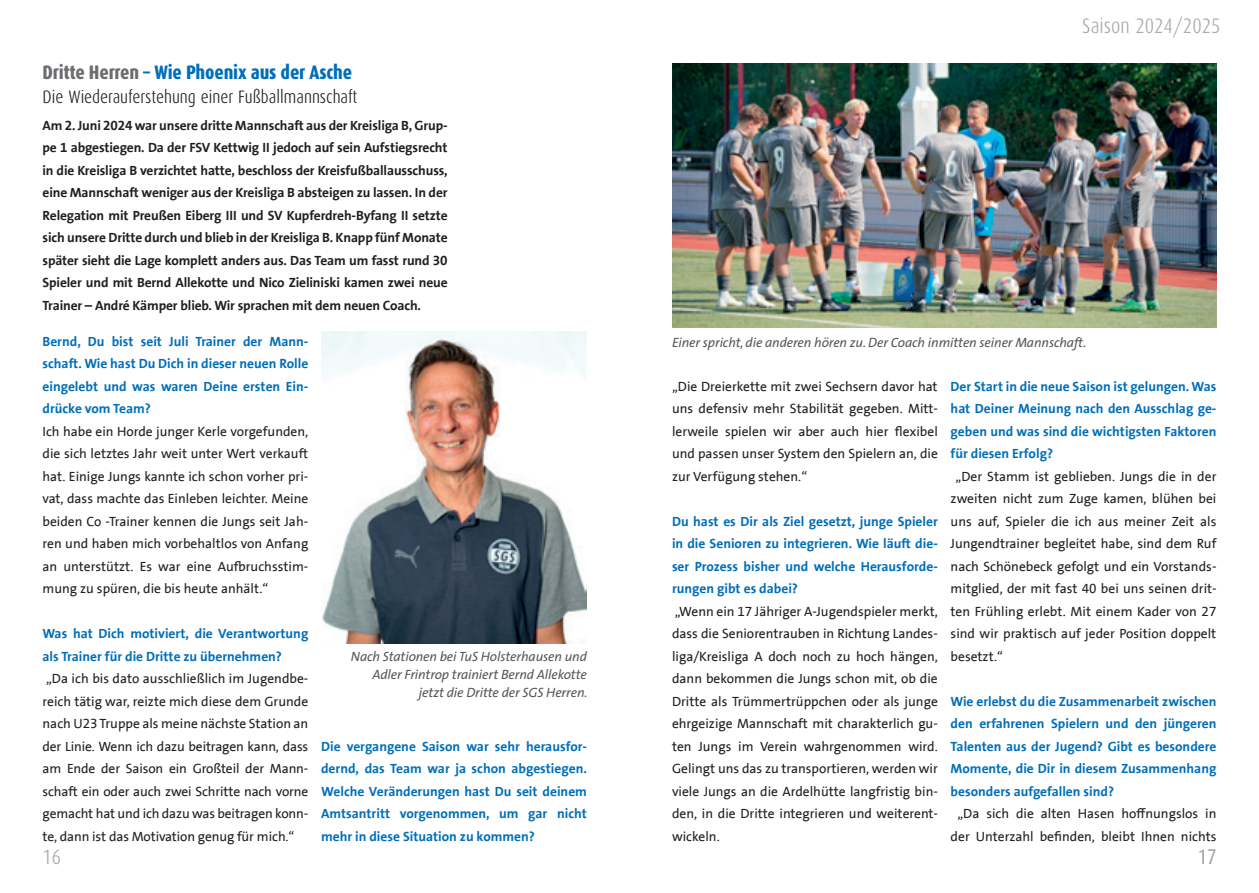
<style>
.page{position:relative;width:1259px;height:893px;background:#fff}
.page>*{position:absolute;margin:0;border:0;box-sizing:border-box;transform-origin:0 0}
.t1{font:300 21px "Dax Condensed";color:#a8a9ad}
.t2{font:800 19.5px "Dax Condensed";letter-spacing:-.01em;color:#006fba}
.t3{font:300 18px "Dax Condensed";color:#231f20}
.t4{font:13.5px/22.5px "The Sans Office";color:#231f20;text-align:justify}
.t5{font:700 13.5px/22.5px "The Sans Office";color:#006fba;text-align:justify}
.t6{font:700 13.5px/22.5px "The Sans Office";letter-spacing:-.01em;color:#231f20;text-align:justify}
.t7{font:italic 13.5px/18px "The Sans";letter-spacing:-.01em;color:#57585a;text-align:right}
.s1{color:#6c6d70}
</style>
<div class="page">
<img style="left:672px;top:64px;width:544px;height:263px">
<img style="left:321px;top:332px;width:266px;height:312px">
<p class="t2" style="left:43px;top:61px;width:311px"><span class="s1">Dritte Herren</span> – Wie Phoenix aus der Asche</p>
<p class="t3" style="left:43px;top:87px;width:316px">Die Wiederauferstehung einer Fußballmannschaft</p>
<p class="t6" style="left:43px;top:114px;width:407px">Am 2. Juni 2024 war unsere dritte Mannschaft aus der Kreisliga B, Grup&shy;pe 1 abgestiegen. Da der FSV Kettwig II jedoch auf sein Aufstiegsrecht in die Kreisliga B verzichtet hatte, beschloss der Kreisfußballausschuss, eine Mannschaft weniger aus der Kreisliga B absteigen zu lassen. In der Relegation mit Preußen Eiberg III und SV Kupferdreh-Byfang II setzte sich unsere Dritte durch und blieb in der Kreisliga B. Knapp fünf Monate später sieht die Lage komplett anders aus. Das Team um fasst rund 30<br>Spieler und mit Bernd Allekotte und Nico Zieliniski kamen zwei neue Trainer – André Kämper blieb. Wir sprachen mit dem neuen Coach.</p>
<p class="t5" style="left:43px;top:330px;width:267px">Bernd, Du bist seit Juli Trainer der Mann&shy;schaft. Wie hast Du Dich in dieser neuen Rolle eingelebt und was waren Deine ersten Ein&shy;drücke vom Team?</p>
<p class="t4" style="left:43px;top:420px;width:267px">Ich habe ein Horde junger Kerle vorgefunden, die sich letztes Jahr weit unter Wert verkauft hat. Einige Jungs kannte ich schon vorher pri&shy;vat, dass machte das Einleben leichter. Meine beiden Co -Trainer kennen die Jungs seit Jah&shy;ren und haben mich vorbehaltlos von Anfang an unterstützt. Es war eine Aufbruchsstim&shy;mung zu spüren, die bis heute anhält.“</p>
<p class="t5" style="left:43px;top:623px;width:267px">Was hat Dich motiviert, die Verantwortung als Trainer für die Dritte zu übernehmen?</p>
<p class="t4" style="left:43px;top:668px;width:267px">„Da ich bis dato ausschließlich im Jugendbe&shy;reich tätig war, reizte mich diese dem Grunde nach U23 Truppe als meine nächste Station an der Linie. Wenn ich dazu beitragen kann, dass am Ende der Saison ein Großteil der Mann&shy;schaft ein oder auch zwei Schritte nach vorne gemacht hat und ich dazu was beitragen konn&shy;te, dann ist das Motivation genug für mich.“</p>
<p class="t7" style="left:351px;top:647px;width:238px">Nach Stationen bei TuS Holsterhausen und<br>Adler Frintrop trainiert Bernd Allekotte jetzt die Dritte der SGS Herren.</p>
<p class="t5" style="left:321px;top:735px;width:267px">Die vergangene Saison war sehr herausfor&shy;dernd, das Team war ja schon abgestiegen.<br>Welche Veränderungen hast Du seit deinem Amtsantritt vorgenommen, um gar nicht mehr in diese Situation zu kommen?</p>
<h1 class="t1" style="left:1082px;top:14px;width:140px">Saison 2024/2025</h1>
<p class="t7" style="left:672px;top:333px;width:416px">Einer spricht, die anderen hören zu. Der Coach inmitten seiner Mannschaft.</p>
<p class="t4" style="left:672px;top:375px;width:267px">„Die Dreierkette mit zwei Sechsern davor hat uns defensiv mehr Stabilität gegeben. Mitt&shy;lerweile spielen wir aber auch hier flexibel und passen unser System den Spielern an, die zur Verfügung stehen.“</p>
<p class="t5" style="left:672px;top:510px;width:267px">Du hast es Dir als Ziel gesetzt, junge Spieler in die Senioren zu integrieren. Wie läuft die&shy;ser Prozess bisher und welche Herausforde&shy;rungen gibt es dabei?</p>
<p class="t4" style="left:672px;top:600px;width:267px">„Wenn ein 17 Jähriger A-Jugendspieler merkt, dass die Seniorentrauben in Richtung Landes&shy;liga/Kreisliga A doch noch zu hoch hängen, dann bekommen die Jungs schon mit, ob die Dritte als Trümmertrüppchen oder als junge ehrgeizige Mannschaft mit charakterlich gu&shy;ten Jungs im Verein wahrgenommen wird.<br>Gelingt uns das zu transportieren, werden wir viele Jungs an die Ardelhütte langfristig bin&shy;den, in die Dritte integrieren und weiterent&shy;wickeln.</p>
<p class="t5" style="left:950px;top:375px;width:267px">Der Start in die neue Saison ist gelungen. Was hat Deiner Meinung nach den Ausschlag ge&shy;geben und was sind die wichtigsten Faktoren für diesen Erfolg?</p>
<p class="t4" style="left:950px;top:465px;width:267px;text-indent:5px">„Der Stamm ist geblieben. Jungs die in der zweiten nicht zum Zuge kamen, blühen bei uns auf, Spieler die ich aus meiner Zeit als Jungendtrainer begleitet habe, sind dem Ruf nach Schönebeck gefolgt und ein Vorstands&shy;mitglied, der mit fast 40 bei uns seinen drit&shy;ten Frühling erlebt. Mit einem Kader von 27 sind wir praktisch auf jeder Position doppelt besetzt.“</p>
<p class="t5" style="left:950px;top:690px;width:267px">Wie erlebst du die Zusammenarbeit zwischen den erfahrenen Spielern und den jüngeren Talenten aus der Jugend? Gibt es besondere Momente, die Dir in diesem Zusammenhang besonders aufgefallen sind?</p>
<p class="t4" style="left:950px;top:803px;width:267px;text-align:center">„Da sich die alten Hasen hoffnungslos in der Unterzahl befinden, bleibt Ihnen nichts</p>
<p class="t1" style="left:43px;top:845px;width:20px">16</p>
<h1 class="t1" style="left:1197px;top:845px;width:20px">17</h1>
</div>
